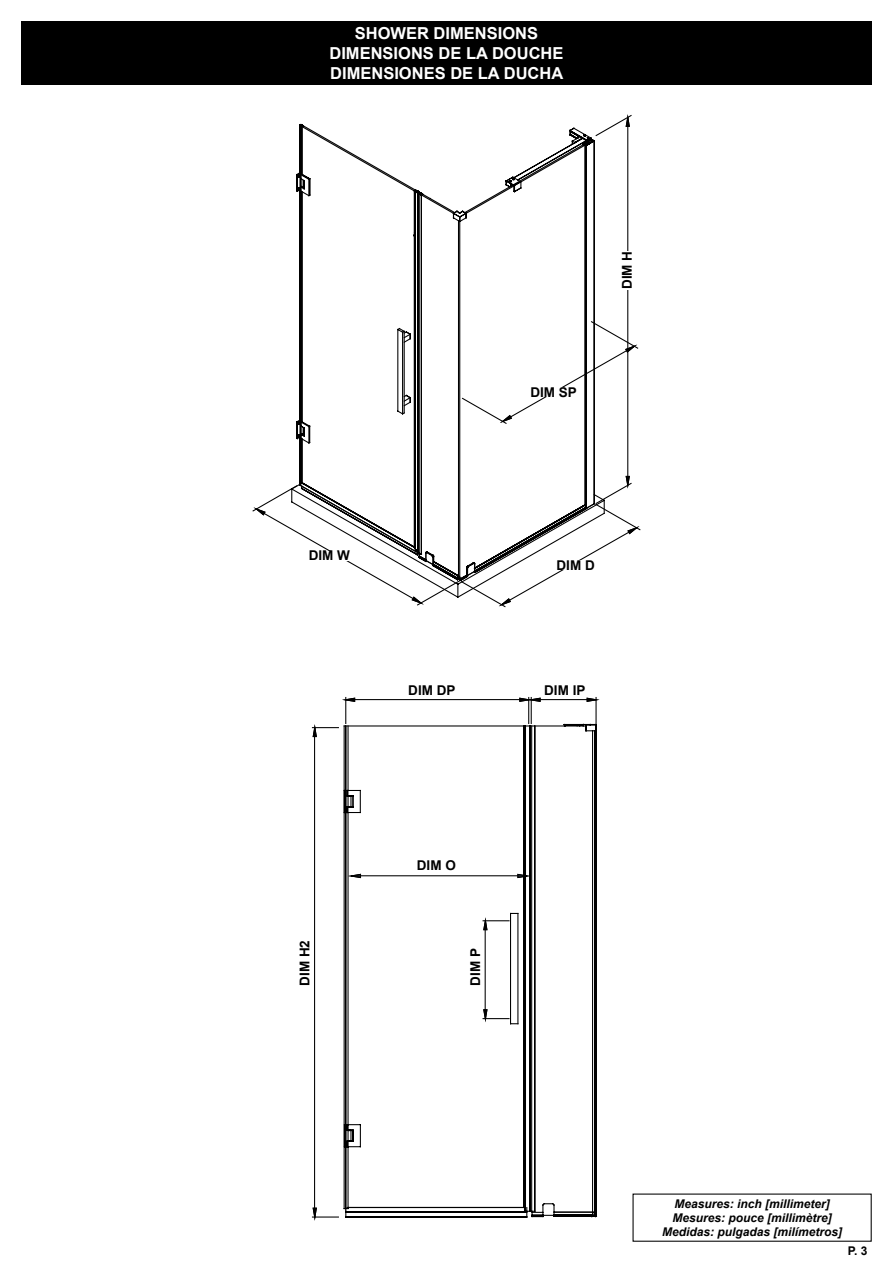
<style>
.page{position:relative;width:893px;height:1263px;background:#fff}
.page>*{position:absolute;margin:0;border:0;box-sizing:border-box;transform-origin:0 0}
.t1{font:700 16.5px "Arial";color:#fff}
.t2{font:700 13.5px "Arial";color:#000}
.t3{font:italic 700 12px "Arial";color:#000}
.t4{font:700 12px "Arial";color:#000}
</style>
<div class="page">
<div style="left:21px;top:21px;width:851px;height:64px;background:#000"></div>
<svg style="left:296px;top:123px;width:299px;height:352px"></svg>
<svg style="left:412px;top:197px;width:183px;height:278px"></svg>
<hr style="left:627px;top:126px;width:1px;height:350px;background:#000">
<svg style="left:252px;top:475px;width:389px;height:133px"></svg>
<svg style="left:595px;top:114px;width:37px;height:23px"></svg>
<div style="left:622px;top:251px;width:10px;height:38px;background:#fff"></div>
<div style="left:309px;top:551px;width:41px;height:9px;background:#fff"></div>
<div style="left:557px;top:560px;width:38px;height:10px;background:#fff"></div>
<svg style="left:461px;top:320px;width:178px;height:105px"></svg>
<div style="left:530px;top:387px;width:47px;height:10px;background:#fff"></div>
<hr style="left:314px;top:736px;width:1px;height:472px;background:#000">
<svg style="left:312px;top:1207px;width:26px;height:14px"></svg>
<hr style="left:355px;top:699px;width:165px;height:1px;background:#000">
<svg style="left:312px;top:697px;width:44px;height:41px"></svg>
<hr style="left:595px;top:697px;width:2px;height:26px;background:#000">
<hr style="left:540px;top:699px;width:47px;height:1px;background:#000">
<svg style="left:519px;top:697px;width:22px;height:26px"></svg>
<svg style="left:586px;top:697px;width:14px;height:6px"></svg>
<svg style="left:343px;top:723px;width:254px;height:495px"></svg>
<hr style="left:517px;top:913px;width:1px;height:111px;background:#000">
<hr style="left:554px;top:1212px;width:38px;height:1px;background:#000">
<hr style="left:525px;top:726px;width:1px;height:485px;background:#000">
<hr style="left:530px;top:726px;width:1px;height:485px;background:#000">
<hr style="left:594px;top:733px;width:1px;height:471px;background:#000">
<hr style="left:344px;top:725px;width:242px;height:1px;background:#000">
<svg style="left:591px;top:1212px;width:5px;height:5px"></svg>
<hr style="left:346px;top:1216px;width:181px;height:1px;background:#000">
<svg style="left:345px;top:790px;width:9px;height:22px"></svg>
<svg style="left:526px;top:1207px;width:9px;height:10px"></svg>
<svg style="left:590px;top:724px;width:6px;height:7px"></svg>
<hr style="left:485px;top:929px;width:1px;height:81px;background:#000">
<svg style="left:483px;top:1008px;width:26px;height:17px"></svg>
<svg style="left:483px;top:914px;width:26px;height:17px"></svg>
<div style="left:470px;top:948px;width:10px;height:38px;background:#fff"></div>
<p class="t1" style="left:355px;top:22px;width:185px">SHOWER DIMENSIONS</p>
<p class="t1" style="left:329px;top:42px;width:236px">DIMENSIONS DE LA DOUCHE</p>
<p class="t1" style="left:330px;top:62px;width:235px">DIMENSIONES DE LA DUCHA</p>
<p class="t2" style="left:530px;top:383px;width:48px">DIM SP</p>
<p class="t2" style="left:617px;top:289px;width:40px;rotate:-90deg">DIM H</p>
<p class="t2" style="left:309px;top:546px;width:43px">DIM W</p>
<p class="t2" style="left:557px;top:556px;width:40px">DIM D</p>
<p class="t2" style="left:408px;top:680px;width:49px">DIM DP</p>
<p class="t2" style="left:544px;top:680px;width:43px">DIM IP</p>
<p class="t2" style="left:417px;top:856px;width:41px">DIM O</p>
<p class="t2" style="left:295px;top:986px;width:47px;rotate:-90deg">DIM H2</p>
<p class="t2" style="left:466px;top:986px;width:39px;rotate:-90deg">DIM P</p>
<p class="t3" style="left:674px;top:1195px;width:157px">Measures: inch [millimeter]</p>
<p class="t3" style="left:672px;top:1210px;width:161px">Mesures: pouce [millimètre]</p>
<p class="t3" style="left:662px;top:1224px;width:182px">Medidas: pulgadas [milímetros]</p>
<p class="t4" style="left:848px;top:1242px;width:21px">P. 3</p>
</div>
